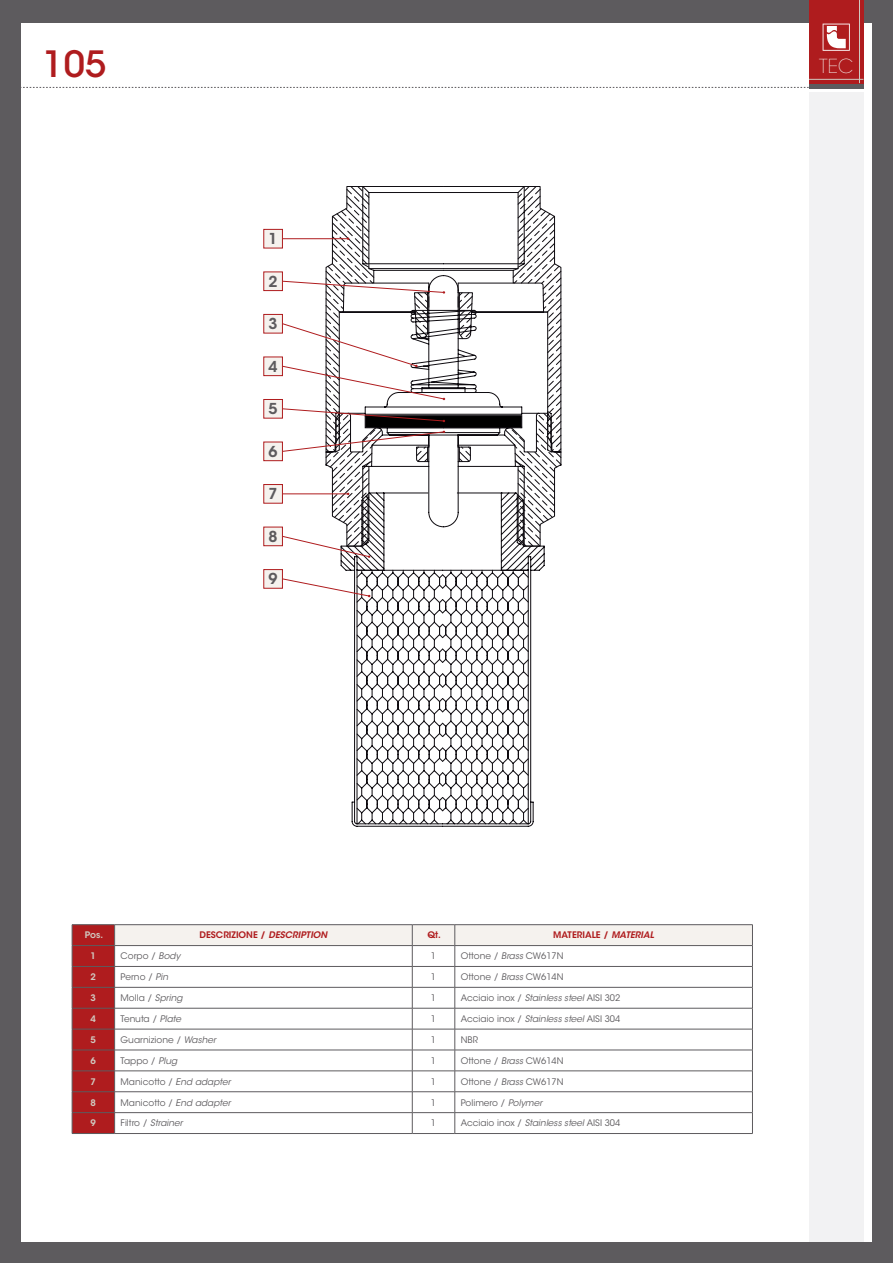
<style>
.page{position:relative;width:893px;height:1263px;background:#5d5b5e}
.page>*{position:absolute;margin:0;border:0;box-sizing:border-box;transform-origin:0 0}
.t1{font:500 36px "ITC Avant Garde Std";color:#af1c1e}
.t2{font:200 19.2px "ITC Avant Garde Std";color:#f5f2ee}
.t3{font:600 15px "ITC Avant Garde Std";color:#5d5b5e}
.t4{font:9px "ITC Avant Garde Std";color:#5d5b5e}
.t5{font:600 9px "ITC Avant Garde Std";color:#af1c1e}
.t6{font:italic 9px "ITC Avant Garde Std";color:#5d5b5e}
.t7{font:600 9px "ITC Avant Garde Std";color:#d0c9c0}
.s1{font-style:italic}
.s2{font-style:normal}
</style>
<div class="page">
<div style="left:21px;top:23px;width:851px;height:1219px;background:#fff"></div>
<div style="left:809px;top:0;width:54px;height:83px;background:#af1c1e"></div>
<svg style="left:823px;top:24px;width:27px;height:27px"></svg>
<hr style="left:809px;top:79px;width:54px;height:1px;background:#d0c9c0">
<hr style="left:859px;top:0;width:1px;height:83px;background:#d0c9c0">
<hr style="left:809px;top:84px;width:54px;height:4px;background:#5d5b5e">
<div style="left:809px;top:93px;width:54px;height:1149px;background:#f2f2f3"></div>
<svg style="left:21px;top:87px;width:788px;height:1px"></svg>
<hr style="left:72px;top:924px;width:43px;height:1px;background:#5d5b5e">
<hr style="left:115px;top:924px;width:297px;height:1px;background:#5d5b5e">
<hr style="left:412px;top:924px;width:43px;height:1px;background:#5d5b5e">
<hr style="left:455px;top:924px;width:298px;height:1px;background:#5d5b5e">
<svg style="left:72px;top:925px;width:681px;height:208px"></svg>
<hr style="left:72px;top:1133px;width:43px;height:1px;background:#5d5b5e">
<hr style="left:115px;top:1133px;width:297px;height:1px;background:#5d5b5e">
<hr style="left:412px;top:1133px;width:43px;height:1px;background:#5d5b5e">
<hr style="left:455px;top:1133px;width:298px;height:1px;background:#5d5b5e">
<svg style="left:352px;top:607px;width:182px;height:219px"></svg>
<svg style="left:340px;top:558px;width:205px;height:49px"></svg>
<div style="left:264px;top:229px;width:18px;height:19px;background:#f5f2ee"></div>
<div style="left:263px;top:229px;width:20px;height:19px;border:1px solid #af1c1e"></div>
<div style="left:264px;top:272px;width:18px;height:19px;background:#f5f2ee"></div>
<div style="left:263px;top:272px;width:20px;height:19px;border:1px solid #af1c1e"></div>
<div style="left:264px;top:314px;width:18px;height:19px;background:#f5f2ee"></div>
<div style="left:263px;top:314px;width:20px;height:19px;border:1px solid #af1c1e"></div>
<div style="left:264px;top:357px;width:18px;height:19px;background:#f5f2ee"></div>
<div style="left:263px;top:357px;width:20px;height:19px;border:1px solid #af1c1e"></div>
<div style="left:264px;top:399px;width:18px;height:19px;background:#f5f2ee"></div>
<div style="left:263px;top:399px;width:20px;height:19px;border:1px solid #af1c1e"></div>
<div style="left:264px;top:442px;width:18px;height:19px;background:#f5f2ee"></div>
<div style="left:263px;top:442px;width:20px;height:19px;border:1px solid #af1c1e"></div>
<div style="left:264px;top:484px;width:18px;height:19px;background:#f5f2ee"></div>
<div style="left:263px;top:484px;width:20px;height:19px;border:1px solid #af1c1e"></div>
<svg style="left:282px;top:186px;width:279px;height:372px"></svg>
<div style="left:264px;top:527px;width:18px;height:19px;background:#f5f2ee"></div>
<div style="left:263px;top:527px;width:20px;height:19px;border:1px solid #af1c1e"></div>
<svg style="left:282px;top:570px;width:247px;height:254px"></svg>
<div style="left:264px;top:570px;width:18px;height:18px;background:#f5f2ee"></div>
<div style="left:263px;top:569px;width:20px;height:19px;border:1px solid #af1c1e"></div>
<p class="t1" style="left:43px;top:41px;width:65px">105</p>
<h2 class="t2" style="left:819px;top:55px;width:36px">TEC</h2>
<p class="t3" style="left:269px;top:229px;width:11px">1</p>
<p class="t3" style="left:269px;top:272px;width:11px">2</p>
<p class="t3" style="left:269px;top:314px;width:11px">3</p>
<p class="t3" style="left:269px;top:357px;width:11px">4</p>
<p class="t3" style="left:269px;top:399px;width:11px">5</p>
<p class="t3" style="left:269px;top:442px;width:11px">6</p>
<p class="t3" style="left:269px;top:484px;width:11px">7</p>
<p class="t3" style="left:269px;top:527px;width:11px">8</p>
<p class="t3" style="left:269px;top:569px;width:11px">9</p>
<p class="t7" style="left:85px;top:929px;width:20px">Pos.</p>
<p class="t5" style="left:200px;top:929px;width:129px">DESCRIZIONE / <span class="s1">DESCRIPTION</span></p>
<p class="t5" style="left:427px;top:929px;width:15px">Qt.</p>
<p class="t5" style="left:553px;top:929px;width:102px">MATERIALE / <span class="s1">MATERIAL</span></p>
<p class="t7" style="left:91px;top:950px;width:7px">1</p>
<p class="t4" style="left:121px;top:951px;width:61px">Corpo / <span class="s1">Body</span></p>
<p class="t4" style="left:431px;top:951px;width:7px">1</p>
<p class="t4" style="left:461px;top:951px;width:104px">Ottone / <span class="s1">Brass</span> CW617N</p>
<p class="t7" style="left:91px;top:971px;width:7px">2</p>
<p class="t4" style="left:121px;top:971px;width:49px">Perno / <span class="s1">Pin</span></p>
<p class="t4" style="left:431px;top:971px;width:7px">1</p>
<p class="t4" style="left:461px;top:971px;width:104px">Ottone / <span class="s1">Brass</span> CW614N</p>
<p class="t7" style="left:91px;top:992px;width:7px">3</p>
<p class="t4" style="left:121px;top:992px;width:64px">Molla / <span class="s1">Spring</span></p>
<p class="t4" style="left:431px;top:992px;width:7px">1</p>
<p class="t4" style="left:461px;top:992px;width:161px">Acciaio inox / <span class="s1">Stainless steel</span> AISI 302</p>
<p class="t7" style="left:91px;top:1013px;width:7px">4</p>
<p class="t4" style="left:121px;top:1013px;width:62px">Tenuta / <span class="s1">Plate</span></p>
<p class="t4" style="left:431px;top:1013px;width:7px">1</p>
<p class="t4" style="left:461px;top:1013px;width:161px">Acciaio inox / <span class="s1">Stainless steel</span> AISI 304</p>
<p class="t7" style="left:91px;top:1034px;width:7px">5</p>
<p class="t4" style="left:121px;top:1034px;width:97px">Guarnizione / <span class="s1">Washer</span></p>
<p class="t4" style="left:431px;top:1034px;width:7px">1</p>
<p class="t4" style="left:461px;top:1034px;width:19px">NBR</p>
<p class="t7" style="left:91px;top:1055px;width:7px">6</p>
<p class="t4" style="left:121px;top:1055px;width:58px">Tappo / <span class="s1">Plug</span></p>
<p class="t4" style="left:431px;top:1055px;width:7px">1</p>
<p class="t4" style="left:461px;top:1055px;width:104px">Ottone / <span class="s1">Brass</span> CW614N</p>
<p class="t7" style="left:91px;top:1076px;width:7px">7</p>
<p class="t4" style="left:121px;top:1076px;width:112px">Manicotto / <span class="s1">End adapter</span></p>
<p class="t4" style="left:431px;top:1076px;width:7px">1</p>
<p class="t4" style="left:461px;top:1076px;width:104px">Ottone / <span class="s1">Brass</span> CW617N</p>
<p class="t7" style="left:91px;top:1096px;width:7px">8</p>
<p class="t4" style="left:121px;top:1097px;width:112px">Manicotto / <span class="s1">End adapter</span></p>
<p class="t4" style="left:431px;top:1097px;width:7px">1</p>
<p class="t4" style="left:461px;top:1097px;width:83px">Polimero / <span class="s1">Polymer</span></p>
<p class="t7" style="left:91px;top:1117px;width:7px">9</p>
<p class="t6" style="left:121px;top:1118px;width:64px"><span class="s2">Filtro /</span> Strainer</p>
<p class="t4" style="left:431px;top:1118px;width:7px">1</p>
<p class="t4" style="left:461px;top:1118px;width:161px">Acciaio inox / <span class="s1">Stainless steel</span> AISI 304</p>
</div>
